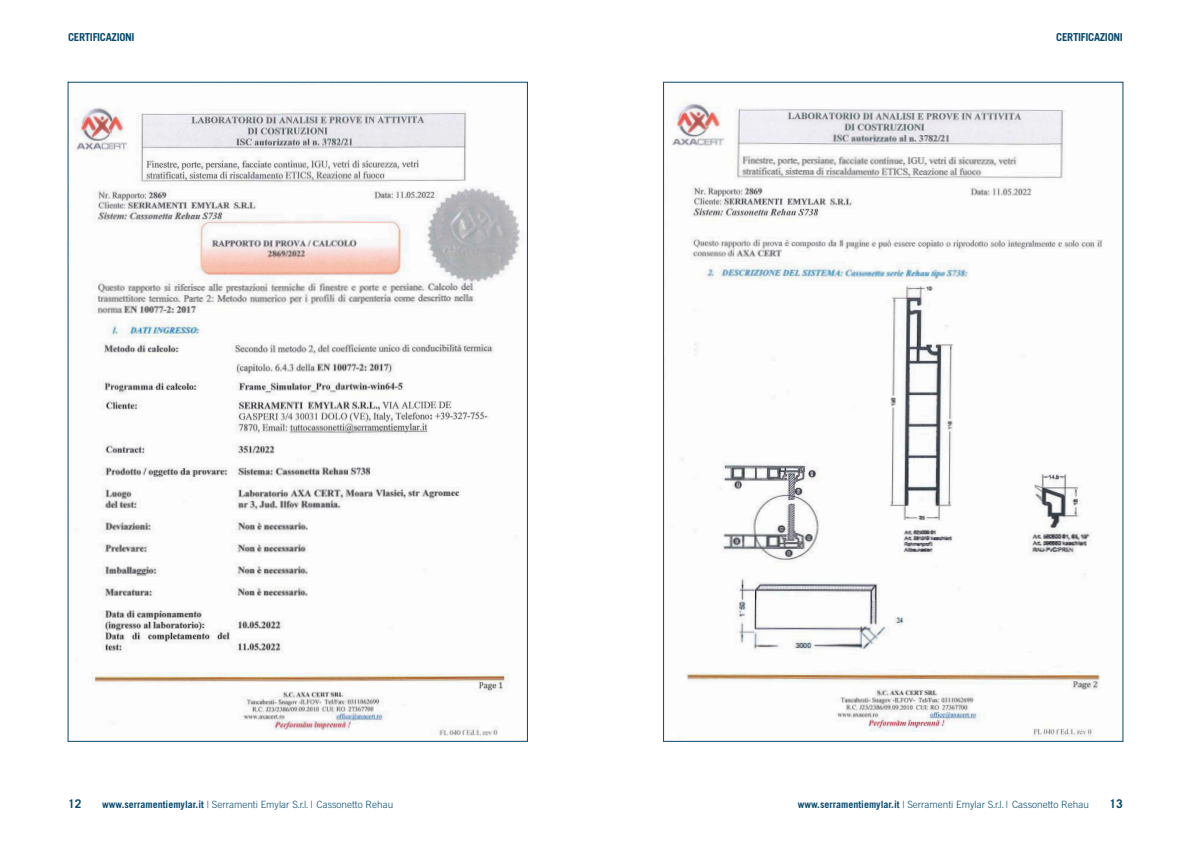
<style>
.page{position:relative;width:1191px;height:842px;background:#fff}
.page>*{position:absolute;margin:0;border:0;box-sizing:border-box;transform-origin:0 0}
.t1{font:700 12px "Trade Gothic LT Std";color:#074a6e}
.t2{font:700 11px "Trade Gothic LT Std";letter-spacing:-.03em;color:#074a6e}
.t3{font:300 10px "Trade Gothic LT Std";color:#074a6e}
.s1{font-weight:700}
</style>
<div class="page">
<img style="left:74px;top:107px;width:447px;height:630px">
<img style="left:672px;top:102px;width:431px;height:638px">
<p class="t2" style="left:68px;top:33px;width:68px">CERTIFICAZIONI</p>
<p class="t2" style="left:1056px;top:33px;width:68px">CERTIFICAZIONI</p>
<p class="t1" style="left:68px;top:799px;width:15px">12</p>
<p class="t3" style="left:102px;top:801px;width:293px"><span class="s1">www.serramentiemylar.it</span> | Serramenti Emylar S.r.l. | Cassonetto Rehau</p>
<p class="t3" style="left:797px;top:801px;width:293px"><span class="s1">www.serramentiemylar.it</span> | Serramenti Emylar S.r.l. | Cassonetto Rehau</p>
<p class="t1" style="left:1109px;top:799px;width:15px">13</p>
</div>
